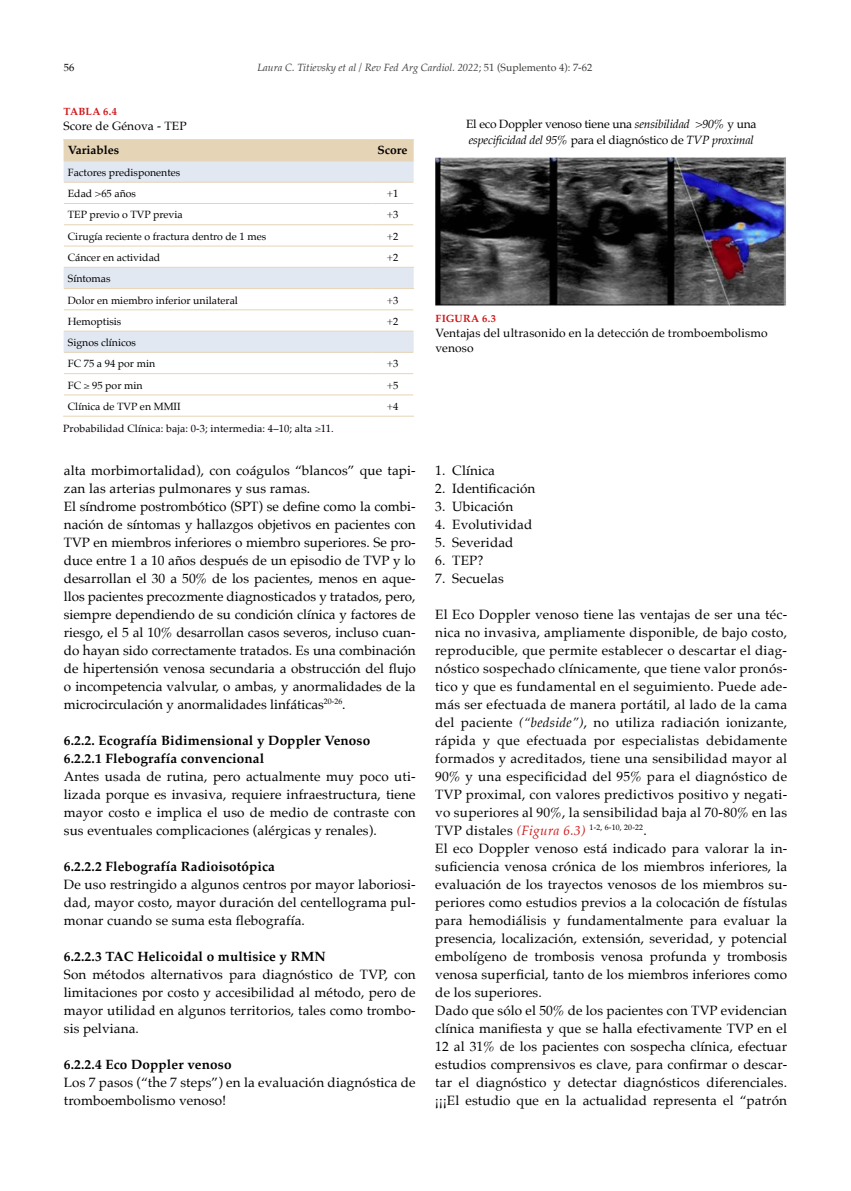
<style>
.page{position:relative;width:851px;height:1191px;background:#fff}
.page>*{position:absolute;margin:0;border:0;box-sizing:border-box;transform-origin:0 0}
.t1{font:13.5px/18px "Palatino";letter-spacing:.01em;color:#000;text-align:justify}
.t2{font:700 13.5px/18px "Palatino";letter-spacing:.01em;color:#000}
.t3{font:12px/16.5px "Palatino";letter-spacing:-.015em;color:#000}
.t4{font:12px/15px "Palatino";letter-spacing:.005em;color:#000}
.t5{font:700 12px "Palatino";color:#000}
.t6{font:10.5px/21.3px "Palatino";color:#000}
.t7{font:italic 10.5px "Palatino";color:#3c3c3b}
.t8{font:700 10.5px "Palatino";letter-spacing:.02em;color:#cd1719}
.t9{font:7.8px "Palatino";color:#000}
.s1{font-style:normal}
.s2{font-style:italic}
.s3{font-size:13.5px}
.s4{font-style:italic;font-size:13.5px;color:#cd1719}
</style>
<div class="page">
<div style="left:64px;top:140px;width:349px;height:21px;background:#e6d4b6"></div>
<div style="left:64px;top:162px;width:349px;height:20px;background:#e1e8f1"></div>
<svg style="left:64px;top:225px;width:349px;height:191px"></svg>
<svg style="left:64px;top:289px;width:307px;height:42px"></svg>
<hr style="left:371px;top:139px;width:43px;height:1px;background:#e6d4b6">
<hr style="left:371px;top:182px;width:42px;height:1px;background:#e6d4b6">
<hr style="left:371px;top:203px;width:42px;height:1px;background:#e6d4b6">
<hr style="left:371px;top:224px;width:42px;height:1px;background:#e6d4b6">
<hr style="left:371px;top:246px;width:42px;height:1px;background:#e6d4b6">
<hr style="left:371px;top:309px;width:42px;height:1px;background:#e6d4b6">
<hr style="left:371px;top:331px;width:42px;height:1px;background:#e6d4b6">
<hr style="left:371px;top:352px;width:42px;height:1px;background:#e6d4b6">
<hr style="left:371px;top:373px;width:42px;height:1px;background:#e6d4b6">
<hr style="left:371px;top:394px;width:42px;height:1px;background:#e6d4b6">
<hr style="left:371px;top:416px;width:43px;height:1px;background:#e6d4b6">
<hr style="left:63px;top:139px;width:308px;height:1px;background:#e6d4b6">
<hr style="left:64px;top:182px;width:307px;height:1px;background:#e6d4b6">
<hr style="left:64px;top:203px;width:307px;height:1px;background:#e6d4b6">
<hr style="left:64px;top:224px;width:307px;height:1px;background:#e6d4b6">
<hr style="left:64px;top:246px;width:307px;height:1px;background:#e6d4b6">
<hr style="left:64px;top:309px;width:307px;height:1px;background:#e6d4b6">
<hr style="left:64px;top:331px;width:307px;height:1px;background:#e6d4b6">
<hr style="left:64px;top:352px;width:307px;height:1px;background:#e6d4b6">
<hr style="left:64px;top:373px;width:307px;height:1px;background:#e6d4b6">
<hr style="left:64px;top:394px;width:307px;height:1px;background:#e6d4b6">
<hr style="left:63px;top:416px;width:308px;height:1px;background:#e6d4b6">
<hr style="left:64px;top:161px;width:307px;height:1px;background:#e6d4b6">
<hr style="left:371px;top:161px;width:42px;height:1px;background:#e6d4b6">
<hr style="left:64px;top:267px;width:307px;height:1px;background:#e6d4b6">
<hr style="left:371px;top:267px;width:43px;height:1px;background:#e6d4b6">
<hr style="left:64px;top:288px;width:307px;height:1px;background:#e6d4b6">
<hr style="left:371px;top:288px;width:43px;height:1px;background:#e6d4b6">
<img style="left:435px;top:157px;width:352px;height:149px">
<p class="t6" style="left:64px;top:57px;width:12px">56</p>
<p class="t7" style="left:257px;top:58px;width:336px">Laura C. Titievsky et al / Rev Fed Arg Cardiol. 2022<span class="s1">; 51 (Suplemento 4): 7-62</span></p>
<p class="t8" style="left:63px;top:102px;width:55px">TABLA 6.4</p>
<p class="t4" style="left:63px;top:118px;width:125px">Score de Génova - TEP</p>
<p class="t5" style="left:68px;top:139px;width:53px">Variables</p>
<p class="t5" style="left:377px;top:139px;width:31px">Score</p>
<p class="t6" style="left:68px;top:162px;width:114px">Factores predisponentes<br>Edad &gt;65 años</p>
<p class="t6" style="left:386px;top:183px;width:13px">+1</p>
<p class="t6" style="left:68px;top:204px;width:116px">TEP previo o TVP previa</p>
<p class="t6" style="left:386px;top:204px;width:13px">+3</p>
<p class="t6" style="left:68px;top:225px;width:200px">Cirugía reciente o fractura dentro de 1 mes</p>
<p class="t6" style="left:386px;top:225px;width:13px">+2</p>
<p class="t6" style="left:68px;top:247px;width:94px">Cáncer en actividad</p>
<p class="t6" style="left:386px;top:247px;width:13px">+2</p>
<p class="t6" style="left:68px;top:268px;width:172px">Síntomas<br>Dolor en miembro inferior unilateral</p>
<p class="t6" style="left:386px;top:289px;width:13px">+3</p>
<p class="t6" style="left:68px;top:310px;width:55px">Hemoptisis</p>
<p class="t6" style="left:386px;top:310px;width:13px">+2</p>
<p class="t6" style="left:68px;top:332px;width:89px">Signos clínicos<br>FC 75 a 94 por min</p>
<p class="t6" style="left:386px;top:353px;width:13px">+3</p>
<p class="t6" style="left:68px;top:374px;width:76px">FC ≥ 95 por min</p>
<p class="t6" style="left:386px;top:374px;width:13px">+5</p>
<p class="t6" style="left:68px;top:395px;width:114px">Clínica de TVP en MMII</p>
<p class="t6" style="left:386px;top:395px;width:13px">+4</p>
<p class="t6" style="left:63px;top:417px;width:272px">Probabilidad Clínica: baja: 0-3; intermedia: 4–10; alta ≥11.</p>
<p class="t1" style="left:64px;top:461px;width:353px;text-align:left">alta morbimortalidad), con coágulos “blancos” que tapi&shy;zan las arterias pulmonares y sus ramas.<br>El síndrome postrombótico (SPT) se define como la combi&shy;nación de síntomas y hallazgos objetivos en pacientes con TVP en miembros inferiores o miembro superiores. Se pro&shy;duce entre 1 a 10 años después de un episodio de TVP y lo desarrollan el 30 a 50% de los pacientes, menos en aque&shy;llos pacientes precozmente diagnosticados y tratados, pero, siempre dependiendo de su condición clínica y factores de riesgo, el 5 al 10% desarrollan casos severos, incluso cuan&shy;do hayan sido correctamente tratados. Es una combinación de hipertensión venosa secundaria a obstrucción del flujo o incompetencia valvular, o ambas, y anormalidades de la microcirculación y anormalidades linfáticas<sup>20-26</sup>.</p>
<p class="t2" style="left:64px;top:731px;width:308px">6.2.2. Ecografía Bidimensional y Doppler Venoso<br>6.2.2.1 Flebografía convencional</p>
<p class="t1" style="left:64px;top:767px;width:353px">Antes usada de rutina, pero actualmente muy poco uti&shy;lizada porque es invasiva, requiere infraestructura, tiene mayor costo e implica el uso de medio de contraste con sus eventuales complicaciones (alérgicas y renales).</p>
<p class="t2" style="left:64px;top:857px;width:213px">6.2.2.2 Flebografía Radioisotópica</p>
<p class="t1" style="left:64px;top:875px;width:353px">De uso restringido a algunos centros por mayor laboriosi&shy;dad, mayor costo, mayor duración del centellograma pul&shy;monar cuando se suma esta flebografía.</p>
<p class="t2" style="left:64px;top:947px;width:263px">6.2.2.3 TAC Helicoidal o multisice y RMN</p>
<p class="t1" style="left:64px;top:965px;width:353px">Son métodos alternativos para diagnóstico de TVP, con limitaciones por costo y accesibilidad al método, pero de mayor utilidad en algunos territorios, tales como trombo&shy;sis pelviana.</p>
<p class="t2" style="left:64px;top:1055px;width:169px">6.2.2.4 Eco Doppler venoso</p>
<p class="t1" style="left:64px;top:1073px;width:353px">Los 7 pasos (“the 7 steps”) en la evaluación diagnóstica de tromboembolismo venoso!</p>
<p class="t3" style="left:466px;top:115px;width:292px">El eco Doppler venoso tiene una <span class="s2">sensibilidad &gt;90%</span> y una <span class="s2">especificidad del 95%</span> para el diagnóstico de <span class="s2">TVP proximal</span></p>
<p class="t8" style="left:435px;top:310px;width:62px">FIGURA 6.3</p>
<p class="t4" style="left:435px;top:326px;width:333px">Ventajas del ultrasonido en la detección de tromboembolismo venoso</p>
<p class="t1" style="left:435px;top:461px;width:61px">1. Clínica</p>
<p class="t1" style="left:435px;top:479px;width:102px">2. Identificación</p>
<p class="t1" style="left:435px;top:497px;width:79px">3. Ubicación</p>
<p class="t1" style="left:435px;top:515px;width:98px">4. Evolutividad</p>
<p class="t1" style="left:435px;top:533px;width:80px">5. Severidad</p>
<p class="t1" style="left:435px;top:551px;width:50px">6. TEP?</p>
<p class="t1" style="left:435px;top:569px;width:70px">7. Secuelas</p>
<p class="t1" style="left:435px;top:605px;width:353px">El Eco Doppler venoso tiene las ventajas de ser una téc&shy;nica no invasiva, ampliamente disponible, de bajo costo, reproducible, que permite establecer o descartar el diag&shy;nóstico sospechado clínicamente, que tiene valor pronós&shy;tico y que es fundamental en el seguimiento. Puede ade&shy;más ser efectuada de manera portátil, al lado de la cama del paciente <span class="s2">(“bedside”)</span>, no utiliza radiación ionizante, rápida y que efectuada por especialistas debidamente formados y acreditados, tiene una sensibilidad mayor al 90% y una especificidad del 95% para el diagnóstico de TVP proximal, con valores predictivos positivo y negati&shy;vo superiores al 90%, la sensibilidad baja al 70-80% en las</p>
<p class="t9" style="left:435px;top:821px;width:213px"><span class="s3">TVP distales</span> <span class="s4">(Figura 6.3)</span> 1-2, 6-10, 20-22<span class="s3">.</span></p>
<p class="t1" style="left:435px;top:839px;width:353px;text-align:left">El eco Doppler venoso está indicado para valorar la in&shy;suficiencia venosa crónica de los miembros inferiores, la evaluación de los trayectos venosos de los miembros su&shy;periores como estudios previos a la colocación de fístulas para hemodiálisis y fundamentalmente para evaluar la presencia, localización, extensión, severidad, y potencial embolígeno de trombosis venosa profunda y trombosis venosa superficial, tanto de los miembros inferiores como de los superiores.<br>Dado que sólo el 50% de los pacientes con TVP evidencian clínica manifiesta y que se halla efectivamente TVP en el 12 al 31% de los pacientes con sospecha clínica, efectuar estudios comprensivos es clave, para confirmar o descar&shy;tar el diagnóstico y detectar diagnósticos diferenciales. ¡¡¡El estudio que en la actualidad representa el “patrón</p>
</div>
